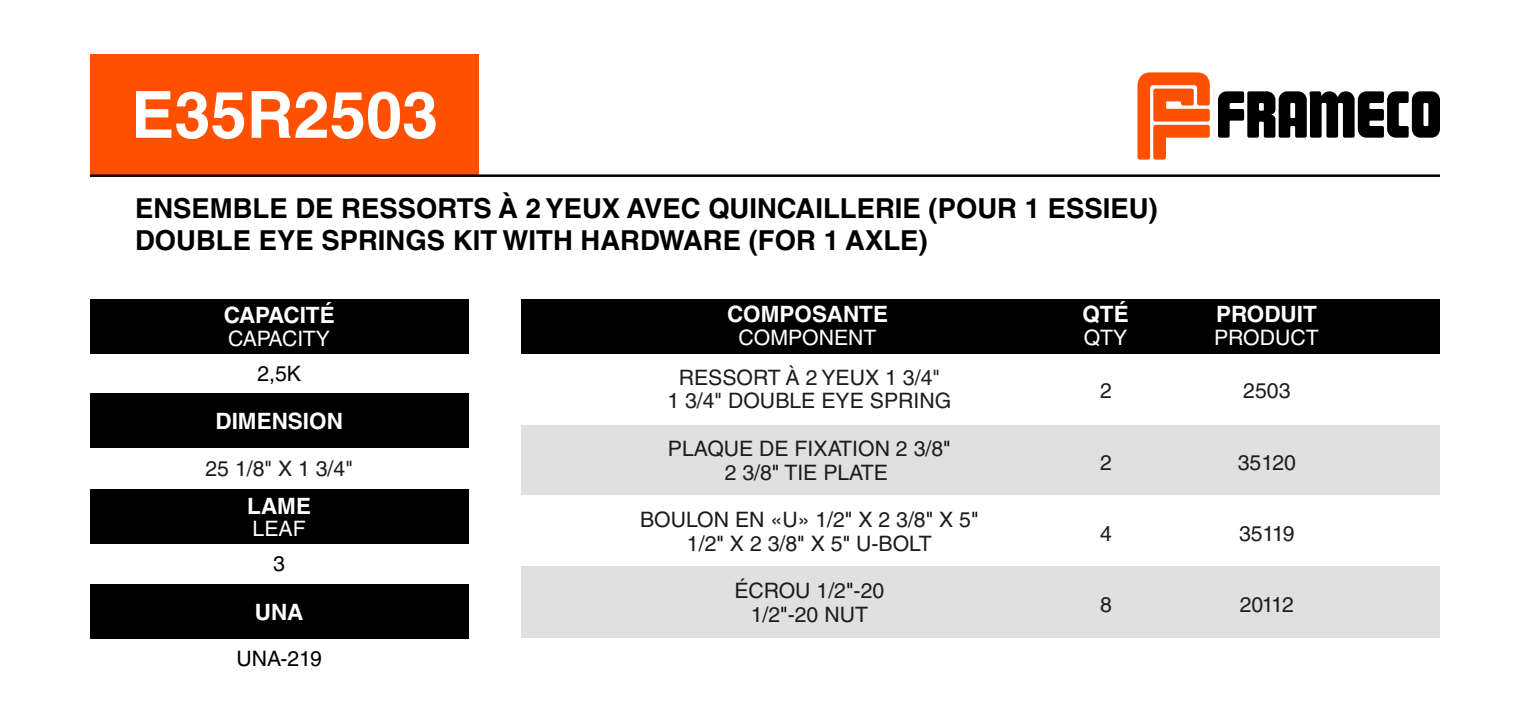
<style>
.page{position:relative;width:1530px;height:721px;background:#fff}
.page>*{position:absolute;margin:0;border:0;box-sizing:border-box;transform-origin:0 0}
.t1{font:700 65px "Helvetica LT Std";color:#fff}
.t2{font:700 27.5px/32.5px "Helvetica LT Std";color:#000}
.t3{font:700 22.5px "Helvetica LT Std";color:#fff}
.t4{font:21.25px/23.8px "Helvetica LT Std";color:#1d1d1b;text-align:center}
.t5{font:21.25px "Helvetica LT Std";color:#fff}
.t6{font:21.25px "Helvetica LT Std";color:#000}
.t7{font:21.25px "Helvetica LT Std";letter-spacing:-.02em;color:#fff}
.s1{color:#000}
</style>
<div class="page">
<div style="left:521px;top:424px;width:919px;height:71px;background:#e0e0e0"></div>
<div style="left:521px;top:567px;width:919px;height:71px;background:#e0e0e0"></div>
<svg style="left:1218px;top:91px;width:222px;height:47px"></svg>
<svg style="left:1137px;top:72px;width:73px;height:88px"></svg>
<div style="left:90px;top:54px;width:389px;height:122px;background:#ff5000"></div>
<hr style="left:90px;top:174px;width:1350px;height:3px;background:#000">
<div style="left:521px;top:299px;width:919px;height:54px;background:#000"></div>
<div style="left:90px;top:299px;width:378px;height:54px;background:#000"></div>
<div style="left:90px;top:394px;width:378px;height:54px;background:#000"></div>
<div style="left:90px;top:489px;width:378px;height:54px;background:#000"></div>
<div style="left:90px;top:584px;width:378px;height:54px;background:#000"></div>
<h1 class="t1" style="left:131px;top:75px;width:309px">E35R2503</h1>
<p class="t2" style="left:135px;top:192px;width:1024px">ENSEMBLE DE RESSORTS À 2 YEUX AVEC QUINCAILLERIE (POUR 1 ESSIEU)<br>DOUBLE EYE SPRINGS KIT WITH HARDWARE (FOR 1 AXLE)</p>
<p class="t3" style="left:224px;top:302px;width:112px">CAPACITÉ</p>
<p class="t7" style="left:228px;top:326px;width:103px">CAPACITY</p>
<p class="t6" style="left:257px;top:362px;width:45px">2,5K</p>
<p class="t3" style="left:215px;top:408px;width:129px">DIMENSION</p>
<p class="t4" style="left:205px;top:457px;width:149px">25 1/8" X 1 3/4"</p>
<p class="t3" style="left:247px;top:492px;width:65px">LAME</p>
<p class="t5" style="left:253px;top:516px;width:55px">LEAF</p>
<p class="t6" style="left:273px;top:551px;width:13px">3</p>
<p class="t3" style="left:255px;top:598px;width:50px">UNA</p>
<p class="t6" style="left:236px;top:646px;width:87px">UNA-219</p>
<p class="t3" style="left:727px;top:301px;width:163px">COMPOSANTE</p>
<p class="t3" style="left:1082px;top:301px;width:48px">QTÉ</p>
<p class="t3" style="left:1216px;top:301px;width:102px">PRODUIT</p>
<p class="t5" style="left:738px;top:325px;width:140px">COMPONENT</p>
<p class="t5" style="left:1084px;top:325px;width:45px">QTY</p>
<p class="t5" style="left:1214px;top:325px;width:106px">PRODUCT</p>
<p class="t4" style="left:667px;top:365px;width:285px">RESSORT À 2 YEUX 1 3/4"<br>1 3/4" DOUBLE EYE SPRING</p>
<p class="t4" style="left:668px;top:437px;width:284px">PLAQUE DE FIXATION 2 3/8<span class="s1">"<br></span>2 3/8<span class="s1">"</span> TIE PLATE</p>
<p class="t4" style="left:640px;top:508px;width:340px">BOULON EN «U» 1/2<span class="s1">"</span> X 2 3/8<span class="s1">"</span> X 5<span class="s1">"<br></span>1/2<span class="s1">"</span> X 2 3/8<span class="s1">"</span> X 5<span class="s1">"</span> U-BOLT</p>
<p class="t4" style="left:734px;top:579px;width:152px">ÉCROU 1/2<span class="s1">"</span>-20<br>1/2<span class="s1">"</span>-20 NUT</p>
<p class="t4" style="left:1100px;top:379px;width:13px">2</p>
<p class="t4" style="left:1243px;top:379px;width:49px">2503</p>
<p class="t4" style="left:1100px;top:450px;width:13px">2</p>
<p class="t4" style="left:1238px;top:450px;width:60px">35120</p>
<p class="t4" style="left:1100px;top:522px;width:13px">4</p>
<p class="t4" style="left:1239px;top:522px;width:57px">35119</p>
<p class="t4" style="left:1100px;top:593px;width:13px">8</p>
<p class="t4" style="left:1240px;top:593px;width:56px">20112</p>
</div>
